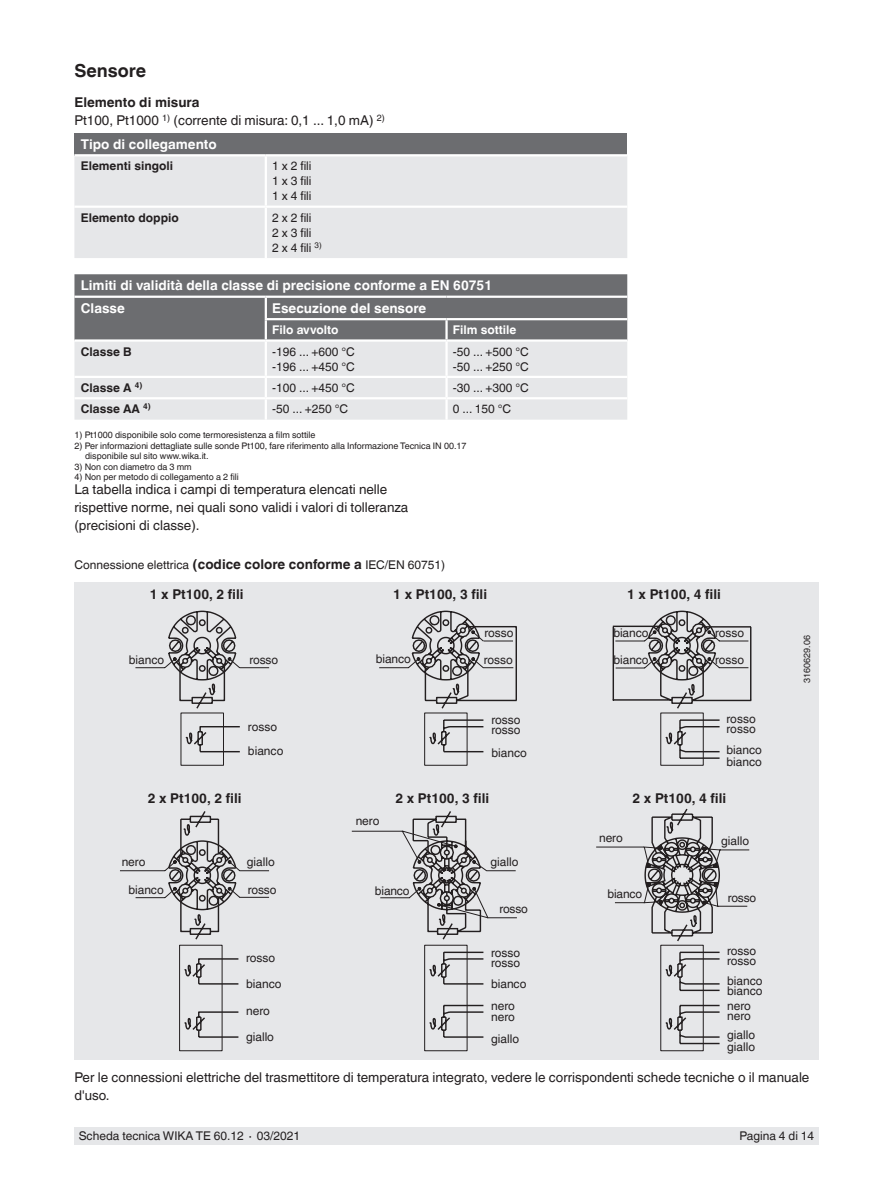
<style>
.page{position:relative;width:893px;height:1188px;background:#fff}
.page>*{position:absolute;margin:0;border:0;box-sizing:border-box;transform-origin:0 0}
.t1{font:700 18px "Helvetica World";color:#231f20}
.t2{font:13.5px/18px "Helvetica World";color:#231f20}
.t3{font:700 13.5px/22.5px "Helvetica World";color:#fff}
.t4{font:700 13.5px "Helvetica World";color:#231f20}
.t5{font:12px/10.5px "Helvetica World";color:#231f20}
.t6{font:700 12px "Helvetica World";color:#231f20}
.t7{font:700 12px "Helvetica World";color:#fff}
.t8{font:9px/10.5px "Helvetica World";color:#231f20}
.s1{font-weight:700}
.s2{font-weight:700;font-size:13.5px}
</style>
<div class="page">
<div style="left:74px;top:1128px;width:745px;height:17px;background:#e6e7e9"></div>
<div style="left:74px;top:583px;width:745px;height:477px;background:#e6e7e9"></div>
<svg style="left:167px;top:611px;width:544px;height:56px"></svg>
<svg style="left:172px;top:625px;width:579px;height:277px"></svg>
<svg style="left:615px;top:658px;width:41px;height:11px"></svg>
<hr style="left:468px;top:626px;width:49px;height:1px;background:#231f20">
<hr style="left:516px;top:627px;width:1px;height:73px;background:#231f20">
<svg style="left:179px;top:887px;width:525px;height:164px"></svg>
<svg style="left:183px;top:951px;width:537px;height:94px"></svg>
<svg style="left:595px;top:807px;width:155px;height:136px"></svg>
<div style="left:74px;top:133px;width:553px;height:22px;background:#6c6d70"></div>
<div style="left:74px;top:156px;width:553px;height:102px;background:#e6e7e9"></div>
<hr style="left:265px;top:156px;width:2px;height:50px;background:#fff">
<hr style="left:74px;top:206px;width:192px;height:2px;background:#fff">
<hr style="left:266px;top:206px;width:361px;height:2px;background:#fff">
<hr style="left:265px;top:208px;width:2px;height:50px;background:#fff">
<hr style="left:74px;top:154px;width:192px;height:2px;background:#fff">
<hr style="left:266px;top:154px;width:361px;height:2px;background:#fff">
<div style="left:74px;top:342px;width:553px;height:78px;background:#e6e7e9"></div>
<hr style="left:265px;top:342px;width:2px;height:34px;background:#fff">
<hr style="left:445px;top:342px;width:3px;height:34px;background:#fff">
<hr style="left:74px;top:376px;width:192px;height:2px;background:#fff">
<hr style="left:266px;top:376px;width:181px;height:2px;background:#fff">
<svg style="left:265px;top:378px;width:2px;height:19px"></svg>
<hr style="left:447px;top:376px;width:180px;height:2px;background:#fff">
<hr style="left:445px;top:378px;width:3px;height:19px;background:#fff">
<hr style="left:74px;top:397px;width:192px;height:2px;background:#fff">
<hr style="left:266px;top:397px;width:181px;height:2px;background:#fff">
<hr style="left:265px;top:399px;width:2px;height:21px;background:#fff">
<hr style="left:447px;top:397px;width:180px;height:2px;background:#fff">
<hr style="left:445px;top:399px;width:3px;height:21px;background:#fff">
<svg style="left:74px;top:274px;width:553px;height:67px;background:#77787b"></svg>
<hr style="left:74px;top:339px;width:192px;height:3px;background:#fff">
<h1 class="t1" style="left:74px;top:60px;width:73px">Sensore</h1>
<p class="t2" style="left:74px;top:94px;width:312px"><span class="s1">Elemento di misura<br></span>Pt100, Pt1000 <sup>1)</sup> (corrente di misura: 0,1 ... 1,0 mA) <sup>2)</sup></p>
<p class="t3" style="left:81px;top:133px;width:137px">Tipo di collegamento</p>
<p class="t6" style="left:81px;top:159px;width:94px">Elementi singoli</p>
<p class="t5" style="left:272px;top:159px;width:41px;line-height:15px;text-align:justify">1 x 2 fili 1 x 3 fili 1 x 4 fili</p>
<p class="t6" style="left:81px;top:211px;width:100px">Elemento doppio</p>
<p class="t5" style="left:272px;top:210px;width:51px;line-height:15px">2 x 2 fili<br>2 x 3 fili<br>2 x 4 fili <sup>3)</sup></p>
<p class="t3" style="left:81px;top:274px;width:413px">Limiti di validità della classe di precisione conforme a EN 60751<br>Classe</p>
<p class="t3" style="left:272px;top:297px;width:156px">Esecuzione del sensore</p>
<p class="t7" style="left:272px;top:323px;width:68px">Filo avvolto</p>
<p class="t7" style="left:453px;top:323px;width:65px">Film sottile</p>
<p class="t6" style="left:81px;top:344px;width:52px">Classe B</p>
<p class="t5" style="left:272px;top:344px;width:84px;line-height:15px">-196 ... +600 °C -196 ... +450 °C</p>
<p class="t5" style="left:453px;top:344px;width:77px;line-height:15px">-50 ... +500 °C -50 ... +250 °C</p>
<p class="t6" style="left:81px;top:381px;width:63px">Classe A <sup>4)</sup></p>
<p class="t5" style="left:272px;top:383px;width:84px">-100 ... +450 °C</p>
<p class="t5" style="left:453px;top:383px;width:77px">-30 ... +300 °C</p>
<p class="t6" style="left:81px;top:402px;width:72px">Classe AA <sup>4)</sup></p>
<p class="t5" style="left:272px;top:404px;width:77px">-50 ... +250 °C</p>
<p class="t5" style="left:453px;top:404px;width:60px">0 ... 150 °C</p>
<p class="t8" style="left:74px;top:430px;width:242px">1) Pt1000 disponibile solo come termoresistenza a film sottile</p>
<p class="t8" style="left:85px;top:440px;width:383px;text-indent:-11px">2) Per informazioni dettagliate sulle sonde Pt100, fare riferimento alla Informazione Tecnica IN 00.17 disponibile sul sito www.wika.it.</p>
<p class="t8" style="left:74px;top:461px;width:119px">3) Non con diametro da 3 mm</p>
<p class="t8" style="left:74px;top:472px;width:166px">4) Non per metodo di collegamento a 2 fili</p>
<p class="t2" style="left:74px;top:481px;width:335px">La tabella indica i campi di temperatura elencati nelle rispettive norme, nei quali sono validi i valori di tolleranza (precisioni di classe).</p>
<p class="t5" style="left:74px;top:560px;width:372px">Connessione elettrica <span class="s2">(codice colore conforme a</span> IEC/EN 60751)</p>
<p class="t4" style="left:150px;top:586px;width:95px">1 x Pt100, 2 fili</p>
<p class="t4" style="left:393px;top:586px;width:95px">1 x Pt100, 3 fili</p>
<p class="t4" style="left:627px;top:586px;width:95px">1 x Pt100, 4 fili</p>
<p class="t5" style="left:484px;top:628px;width:30px">rosso</p>
<p class="t5" style="left:613px;top:628px;width:37px">bianco</p>
<p class="t5" style="left:715px;top:628px;width:31px">rosso</p>
<p class="t5" style="left:249px;top:655px;width:30px">rosso</p>
<p class="t5" style="left:376px;top:654px;width:36px">bianco</p>
<p class="t5" style="left:129px;top:654px;width:37px">bianco</p>
<p class="t5" style="left:484px;top:654px;width:30px">rosso</p>
<p class="t5" style="left:614px;top:654px;width:37px">bianco</p>
<p class="t5" style="left:715px;top:655px;width:31px">rosso</p>
<p class="t5" style="left:248px;top:715px;width:37px;line-height:24px">rosso bianco</p>
<p class="t5" style="left:491px;top:714px;width:31px">rosso rosso</p>
<p class="t5" style="left:491px;top:747px;width:37px">bianco</p>
<p class="t5" style="left:726px;top:713px;width:31px">rosso rosso</p>
<p class="t5" style="left:726px;top:744px;width:37px;line-height:12px">bianco bianco</p>
<p class="t4" style="left:148px;top:791px;width:95px">2 x Pt100, 2 fili</p>
<p class="t4" style="left:395px;top:791px;width:95px">2 x Pt100, 3 fili</p>
<p class="t4" style="left:632px;top:791px;width:95px">2 x Pt100, 4 fili</p>
<p class="t5" style="left:122px;top:857px;width:25px">nero</p>
<p class="t5" style="left:128px;top:884px;width:37px">bianco</p>
<p class="t5" style="left:247px;top:856px;width:29px">giallo</p>
<p class="t5" style="left:248px;top:884px;width:30px">rosso</p>
<p class="t5" style="left:356px;top:816px;width:25px">nero</p>
<p class="t5" style="left:375px;top:885px;width:36px">bianco</p>
<p class="t5" style="left:491px;top:857px;width:29px">giallo</p>
<p class="t5" style="left:499px;top:904px;width:30px">rosso</p>
<p class="t5" style="left:491px;top:947px;width:31px">rosso rosso</p>
<p class="t5" style="left:491px;top:979px;width:37px">bianco</p>
<p class="t5" style="left:246px;top:945px;width:37px;line-height:25.5px">rosso bianco</p>
<p class="t5" style="left:246px;top:998px;width:29px;line-height:25.5px">nero giallo</p>
<p class="t5" style="left:491px;top:1001px;width:25px">nero nero</p>
<p class="t5" style="left:491px;top:1034px;width:29px">giallo</p>
<p class="t5" style="left:599px;top:833px;width:25px">nero</p>
<p class="t5" style="left:607px;top:889px;width:36px">bianco</p>
<p class="t5" style="left:721px;top:836px;width:29px">giallo</p>
<p class="t5" style="left:728px;top:892px;width:30px">rosso</p>
<p class="t5" style="left:727px;top:945px;width:31px">rosso rosso</p>
<p class="t5" style="left:727px;top:975px;width:37px">bianco bianco</p>
<p class="t5" style="left:727px;top:1000px;width:25px">nero nero</p>
<p class="t5" style="left:727px;top:1029px;width:29px;line-height:12px">giallo giallo</p>
<p class="t8" style="left:802px;top:683px;width:49px;rotate:-90deg">3160629.06</p>
<p class="t2" style="left:74px;top:1068px;width:736px">Per le connessioni elettriche del trasmettitore di temperatura integrato, vedere le corrispondenti schede tecniche o il manuale d'uso.</p>
<p class="t5" style="left:79px;top:1131px;width:223px">Scheda tecnica WIKA TE 60.12 ∙ 03/2021</p>
<p class="t5" style="left:740px;top:1131px;width:76px">Pagina 4 di 14</p>
</div>
